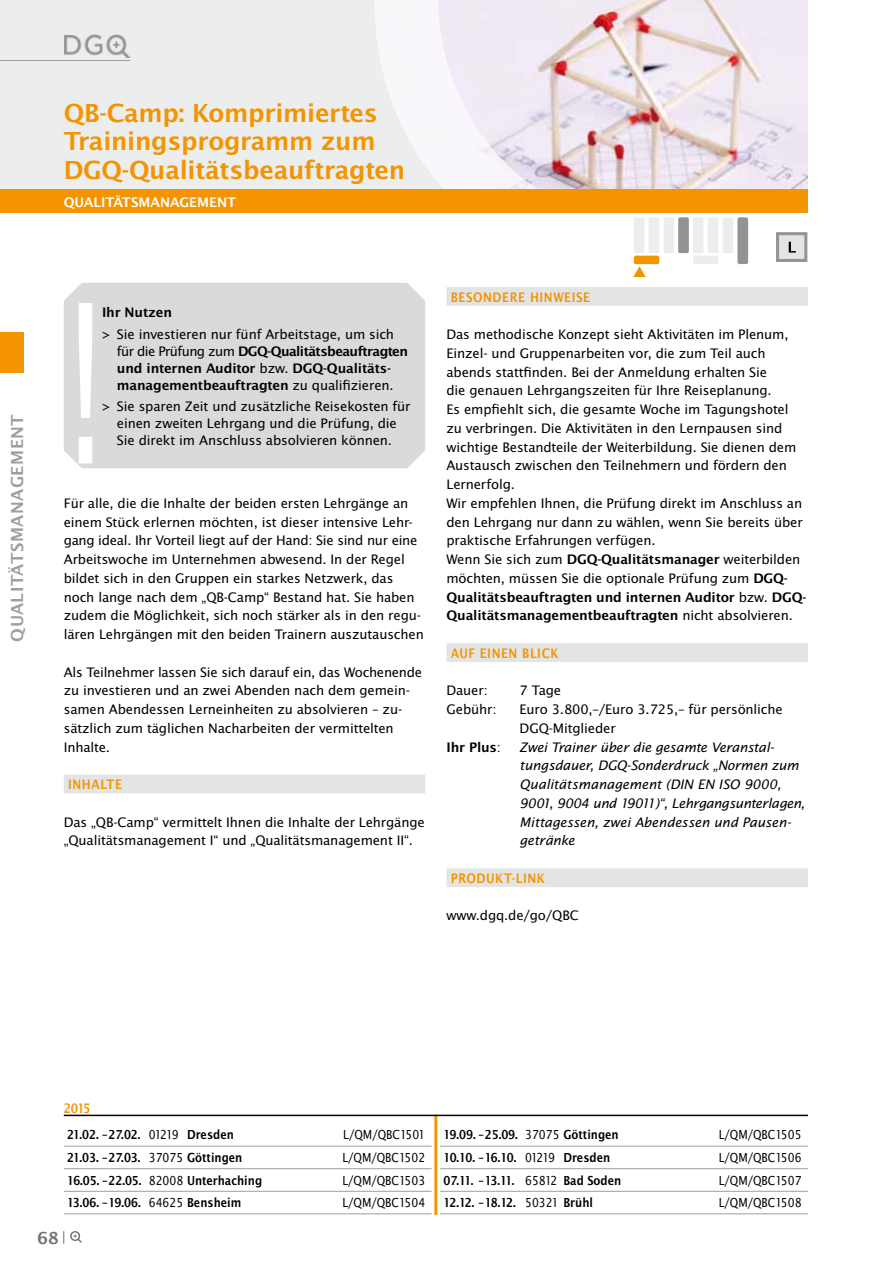
<style>
.page{position:relative;width:893px;height:1263px;background:#fff}
.page>*{position:absolute;margin:0;border:0;box-sizing:border-box;transform-origin:0 0}
.t1{font:600 27px/28.5px "Lucida Sans EF";letter-spacing:-.01em;color:#f39400}
.t2{font:27px "Lucida Sans EF";letter-spacing:-.01em;color:#f39400}
.t3{font:600 18px "Lucida Sans EF";letter-spacing:.03em;color:#9c9e9f}
.t4{font:600 18px "Lucida Sans EF";color:#707172}
.t5{font:14.25px/18.8px "Lucida Sans EF";letter-spacing:-.01em;color:#000}
.t6{font:italic 14.25px/18.8px "Lucida Sans EF";letter-spacing:-.01em;color:#000}
.t7{font:600 14.25px/17.1px "Lucida Sans EF";letter-spacing:-.01em;color:#000}
.t8{font:14.25px "Lucida Sans Nar EF Dem Bol";letter-spacing:.04em;color:#f39400}
.t9{font:600 14.25px "Lucida Sans EF";color:#fff}
.t10{font:13.5px "Lucida Sans Nar EF Dem Bol";color:#000}
.t11{font:13.5px "Lucida Sans Nar EF";color:#000}
.t12{font:13.5px "Lucida Sans Nar EF Dem Bol";letter-spacing:-.035em;color:#000}
.s1{font-weight:400}
.s2{font-weight:600}
.s3{font-family:"Lucida Sans Nar EF"}
</style>
<div class="page">
<svg style="left:70px;top:1231px;width:12px;height:11px"></svg>
<svg style="left:63px;top:1231px;width:1px;height:13px"></svg>
<div style="left:0;top:0;width:478px;height:191px;background:#eceded"></div>
<hr style="left:0;top:60px;width:130px;height:1px;background:#9c9e9f">
<img style="left:562px;top:0;width:246px;height:189px">
<svg style="left:375px;top:0;width:187px;height:189px"></svg>
<div style="left:0;top:332px;width:23px;height:41px;background:#f39400"></div>
<hr style="left:434px;top:1116px;width:3px;height:97px;background:#f39400">
<div style="left:0;top:189px;width:808px;height:24px;background:#f39400"></div>
<div style="left:64px;top:775px;width:361px;height:18px;background:#e3e4e4"></div>
<div style="left:446px;top:287px;width:362px;height:19px;background:#e3e4e4"></div>
<div style="left:446px;top:643px;width:362px;height:19px;background:#e3e4e4"></div>
<div style="left:446px;top:868px;width:362px;height:19px;background:#e3e4e4"></div>
<div style="left:64px;top:283px;width:361px;height:185px;background:#d9dadb"></div>
<svg style="left:79px;top:303px;width:13px;height:160px"></svg>
<hr style="left:64px;top:1115px;width:744px;height:1px;background:#000">
<hr style="left:64px;top:1146px;width:368px;height:1px;background:#9c9e9f">
<hr style="left:64px;top:1168px;width:368px;height:1px;background:#9c9e9f">
<hr style="left:64px;top:1191px;width:368px;height:1px;background:#9c9e9f">
<hr style="left:64px;top:1213px;width:368px;height:1px;background:#9c9e9f">
<hr style="left:440px;top:1146px;width:368px;height:1px;background:#9c9e9f">
<hr style="left:440px;top:1168px;width:368px;height:1px;background:#9c9e9f">
<hr style="left:440px;top:1191px;width:368px;height:1px;background:#9c9e9f">
<hr style="left:440px;top:1213px;width:368px;height:1px;background:#9c9e9f">
<svg style="left:776px;top:232px;width:31px;height:30px"></svg>
<div style="left:634px;top:217px;width:10px;height:36px;background:#eceded;border-radius:2px"></div>
<div style="left:634px;top:256px;width:25px;height:8px;background:#f39400;border-radius:2px"></div>
<div style="left:649px;top:217px;width:10px;height:36px;background:#eceded;border-radius:2px"></div>
<div style="left:664px;top:217px;width:10px;height:36px;background:#eceded;border-radius:2px"></div>
<div style="left:678px;top:217px;width:11px;height:36px;background:#929395;border-radius:2px"></div>
<div style="left:693px;top:217px;width:10px;height:36px;background:#eceded;border-radius:2px"></div>
<div style="left:693px;top:256px;width:25px;height:8px;background:#eceded;border-radius:2px"></div>
<div style="left:708px;top:217px;width:10px;height:36px;background:#eceded;border-radius:2px"></div>
<div style="left:723px;top:217px;width:10px;height:36px;background:#eceded;border-radius:2px"></div>
<div style="left:737px;top:217px;width:11px;height:47px;background:#929395;border-radius:2px"></div>
<svg style="left:633px;top:266px;width:13px;height:11px"></svg>
<p class="t3" style="left:8px;top:642px;width:229px;rotate:-90deg">qualitätsmanagement</p>
<h1 class="t2" style="left:83px;top:96px;width:173px">M–Grundlagen</h1>
<h1 class="t2" style="left:64px;top:124px;width:226px">für Produktion und</h1>
<h1 class="t2" style="left:82px;top:153px;width:154px">ienstleistung</h1>
<h1 class="t1" style="left:64px;top:98px;width:343px">QB-Camp: Komprimiertes<br>Trainingsprogramm zum<br>DGQ-Qualitätsbeauftragten</h1>
<p class="t9" style="left:64px;top:194px;width:174px">Qualitätsmanagement</p>
<p class="t7" style="left:102px;top:304px;width:72px">Ihr Nutzen</p>
<p class="t7" style="left:117px;top:325px;width:293px;text-indent:-15px"><span class="s1">&gt; Sie investieren nur fünf Arbeitstage, um sich für die Prüfung zum</span> DGQ-Qualitätsbeauftragten und internen Auditor <span class="s1">bzw.</span> DGQ-Qualitäts&shy;managementbeauftragten <span class="s1">zu qualifizieren.</span></p>
<p class="t5" style="left:102px;top:398px;width:310px;line-height:17.1px;text-align:center">&gt; Sie sparen Zeit und zusätzliche Reisekosten für einen zweiten Lehrgang und die Prüfung, die<br>Sie direkt im Anschluss absolvieren können.</p>
<p class="t5" style="left:64px;top:494px;width:362px">Für alle, die die Inhalte der beiden ersten Lehrgänge an einem Stück erlernen möchten, ist dieser intensive Lehr&shy;gang ideal. Ihr Vorteil liegt auf der Hand: Sie sind nur eine Arbeitswoche im Unternehmen abwesend. In der Regel bildet sich in den Gruppen ein starkes Netzwerk, das noch lange nach dem „QB-Camp“ Bestand hat. Sie haben zudem die Möglichkeit, sich noch stärker als in den regu&shy;lären Lehrgängen mit den beiden Trainern auszutauschen</p>
<p class="t5" style="left:64px;top:662px;width:360px">Als Teilnehmer lassen Sie sich darauf ein, das Wochenende zu investieren und an zwei Abenden nach dem gemein&shy;samen Abendessen Lerneinheiten zu absolvieren – zu&shy;sätzlich zum täglichen Nacharbeiten der vermittelten Inhalte.</p>
<p class="t8" style="left:68px;top:777px;width:54px">Inhalte</p>
<p class="t5" style="left:64px;top:812px;width:362px">Das „QB-Camp“ vermittelt Ihnen die Inhalte der Lehrgänge „Qualitätsmanagement I“ und „Qualitätsmanagement II“.</p>
<p class="t8" style="left:451px;top:289px;width:51px">Besondere</p>
<p class="t8" style="left:530px;top:289px;width:54px">Hinweise</p>
<p class="t5" style="left:446px;top:325px;width:361px">Das methodische Konzept sieht Aktivitäten im Plenum, Einzel- und Gruppenarbeiten vor, die zum Teil auch abends stattfinden. Bei der Anmeldung erhalten Sie<br>die genauen Lehrgangszeiten für Ihre Reiseplanung.<br>Es empfiehlt sich, die gesamte Woche im Tagungshotel zu verbringen. Die Aktivitäten in den Lernpausen sind wichtige Bestandteile der Weiterbildung. Sie dienen dem Austausch zwischen den Teilnehmern und fördern den Lernerfolg.<br>Wir empfehlen Ihnen, die Prüfung direkt im Anschluss an den Lehrgang nur dann zu wählen, wenn Sie bereits über praktische Erfahrungen verfügen.<br>Wenn Sie sich zum <span class="s2">DGQ-Qualitätsmanager</span> weiterbilden möchten, müssen Sie die optionale Prüfung zum <span class="s2">DGQ-Qualitätsbeauftragten und internen Auditor</span> bzw. <span class="s2">DGQ-Qualitätsmanagementbeauftragten</span> nicht absolvieren.</p>
<p class="t8" style="left:451px;top:646px;width:109px">Auf einen Blick</p>
<p class="t5" style="left:446px;top:681px;width:43px">Dauer:</p>
<p class="t5" style="left:520px;top:681px;width:43px">7 Tage</p>
<p class="t5" style="left:446px;top:700px;width:52px">Gebühr:</p>
<p class="t5" style="left:520px;top:700px;width:265px">Euro 3.800,–/Euro 3.725,– für persönliche<br>DGQ-Mitglieder</p>
<p class="t7" style="left:446px;top:738px;width:56px">Ihr Plus<span class="s1">:</span></p>
<p class="t6" style="left:520px;top:737px;width:287px">Zwei Trainer über die gesamte Veranstal&shy;tungsdauer, DGQ-Sonderdruck „Normen zum Qualitätsmanagement (DIN EN ISO 9000, 9001, 9004 und 19011)“, Lehrgangsunterlagen, Mittagessen, zwei Abendessen und Pausen&shy;getränke</p>
<p class="t8" style="left:451px;top:871px;width:81px">PRODUKT-LINK</p>
<p class="t5" style="left:446px;top:906px;width:134px">www.dgq.de/go/QBC</p>
<p class="t8" style="left:64px;top:1100px;width:28px">2015</p>
<p class="t10" style="left:67px;top:1128px;width:168px">21.02. –27.02. <span class="s3">01219</span> Dresden</p>
<p class="t11" style="left:343px;top:1128px;width:83px">L/QM/QBC1501</p>
<p class="t10" style="left:67px;top:1150px;width:177px">21.03. –27.03. <span class="s3">37075</span> Göttingen</p>
<p class="t11" style="left:342px;top:1150px;width:84px">L/QM/QBC1502</p>
<p class="t10" style="left:67px;top:1173px;width:196px">16.05. –22.05. <span class="s3">82008</span> Unterhaching</p>
<p class="t11" style="left:342px;top:1173px;width:84px">L/QM/QBC1503</p>
<p class="t10" style="left:67px;top:1195px;width:176px">13.06. –19.06. <span class="s3">64625</span> Bensheim</p>
<p class="t11" style="left:342px;top:1195px;width:84px">L/QM/QBC1504</p>
<p class="t4" style="left:37px;top:1228px;width:23px">68</p>
<p class="t10" style="left:443px;top:1128px;width:177px">19.09. –25.09. <span class="s3">37075</span> Göttingen</p>
<p class="t11" style="left:719px;top:1128px;width:84px">L/QM/QBC1505</p>
<p class="t10" style="left:443px;top:1150px;width:168px">10.10. –16.10. <span class="s3">01219</span> Dresden</p>
<p class="t11" style="left:719px;top:1150px;width:84px">L/QM/QBC1506</p>
<p class="t10" style="left:443px;top:1173px;width:179px">07.11. –13.11. <span class="s3">65812</span> Bad Soden</p>
<p class="t11" style="left:719px;top:1173px;width:84px">L/QM/QBC1507</p>
<p class="t12" style="left:443px;top:1195px;width:151px">12.12. –18.12. <span class="s3">50321</span> Brühl</p>
<p class="t11" style="left:719px;top:1195px;width:84px">L/QM/QBC1508</p>
</div>
